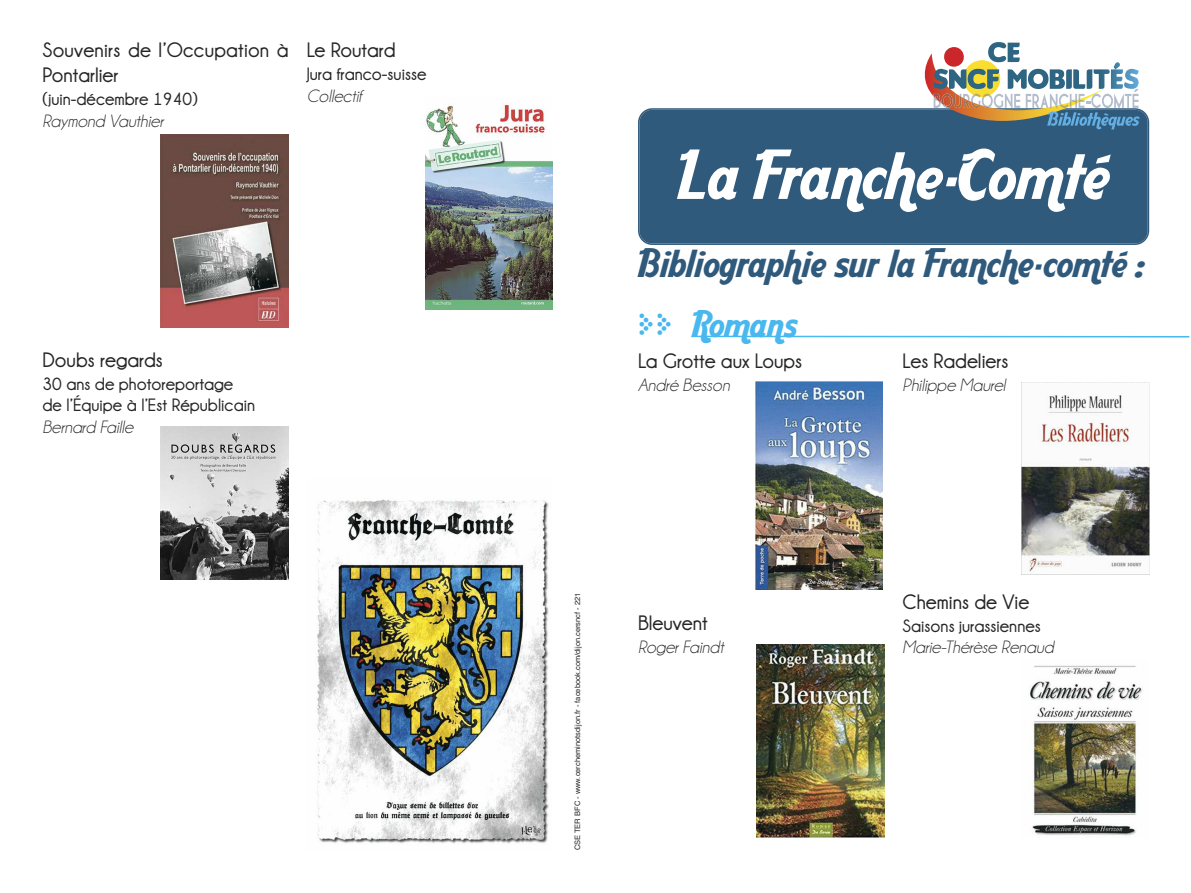
<style>
.page{position:relative;width:1191px;height:893px;background:#fff}
.page>*{position:absolute;margin:0;border:0;box-sizing:border-box;transform-origin:0 0}
.t1{font:65.85px "Aardvark Cafe";color:#fff}
.t2{font:38.55px "Aardvark Cafe";color:#305a7c}
.t3{font:36px "Aardvark Cafe";color:#48b8ee}
.t4{font:700 21px/25.2px "Champagne&Limousines";color:#272526}
.t5{font:700 18px/21.6px "Champagne&Limousines";color:#272526}
.t6{font:italic 18px "Champagne&Limousines";color:#272526}
.t7{font:7.5px "Helvetica";color:#272526}
.s1{font-family:"Simple Direction Arrows"}
</style>
<div class="page">
<div style="left:638px;top:108px;width:511px;height:137px;background:#305a7c"></div>
<svg style="left:924px;top:42px;width:215px;height:87px"></svg>
<hr style="left:691px;top:336px;width:498px;height:1px;background:#48b8ee">
<img style="left:755px;top:381px;width:128px;height:208px">
<img style="left:756px;top:645px;width:128px;height:192px">
<img style="left:1021px;top:382px;width:128px;height:192px">
<img style="left:1030px;top:665px;width:113px;height:171px">
<img style="left:161px;top:135px;width:127px;height:192px">
<img style="left:161px;top:427px;width:127px;height:153px">
<img style="left:425px;top:103px;width:128px;height:207px">
<img style="left:317px;top:499px;width:232px;height:345px">
<p class="t4" style="left:43px;top:37px;width:248px">Souvenirs de l’Occupation à<br>Pontarlier</p>
<p class="t5" style="left:43px;top:88px;width:157px">(juin-décembre 1940)</p>
<p class="t6" style="left:43px;top:110px;width:122px">Raymond Vauthier</p>
<p class="t4" style="left:307px;top:37px;width:90px">Le Routard</p>
<p class="t5" style="left:307px;top:63px;width:121px">Jura franco-suisse</p>
<p class="t6" style="left:307px;top:85px;width:57px">Collectif</p>
<p class="t4" style="left:43px;top:347px;width:122px">Doubs regards</p>
<p class="t5" style="left:43px;top:373px;width:214px">30 ans de photoreportage de l’Équipe à l’Est Républicain</p>
<p class="t6" style="left:43px;top:416px;width:92px">Bernard Faille</p>
<h1 class="t1" style="left:677px;top:133px;width:433px">La Franche-Comté</h1>
<h2 class="t2" style="left:638px;top:239px;width:506px">Bibliographie sur la Franche-comté :</h2>
<h3 class="t3" style="left:638px;top:300px;width:161px"><span class="s1">ww</span> Romans</h3>
<p class="t4" style="left:638px;top:348px;width:166px">La Grotte aux Loups</p>
<p class="t6" style="left:638px;top:374px;width:93px">André Besson</p>
<p class="t4" style="left:902px;top:348px;width:107px">Les Radeliers</p>
<p class="t6" style="left:902px;top:374px;width:104px">Philippe Maurel</p>
<p class="t7" style="left:573px;top:850px;width:259px;rotate:-90deg">CSE TER BFC - www.cercheminotsdijon.fr - facebook.com/dijon.cersncf - 221</p>
<p class="t4" style="left:638px;top:610px;width:71px">Bleuvent</p>
<p class="t6" style="left:638px;top:637px;width:87px">Roger Faindt</p>
<p class="t4" style="left:902px;top:589px;width:128px">Chemins de Vie</p>
<p class="t5" style="left:902px;top:615px;width:140px">Saisons jurassiennes</p>
<p class="t6" style="left:902px;top:637px;width:153px">Marie-Thérèse Renaud</p>
</div>
